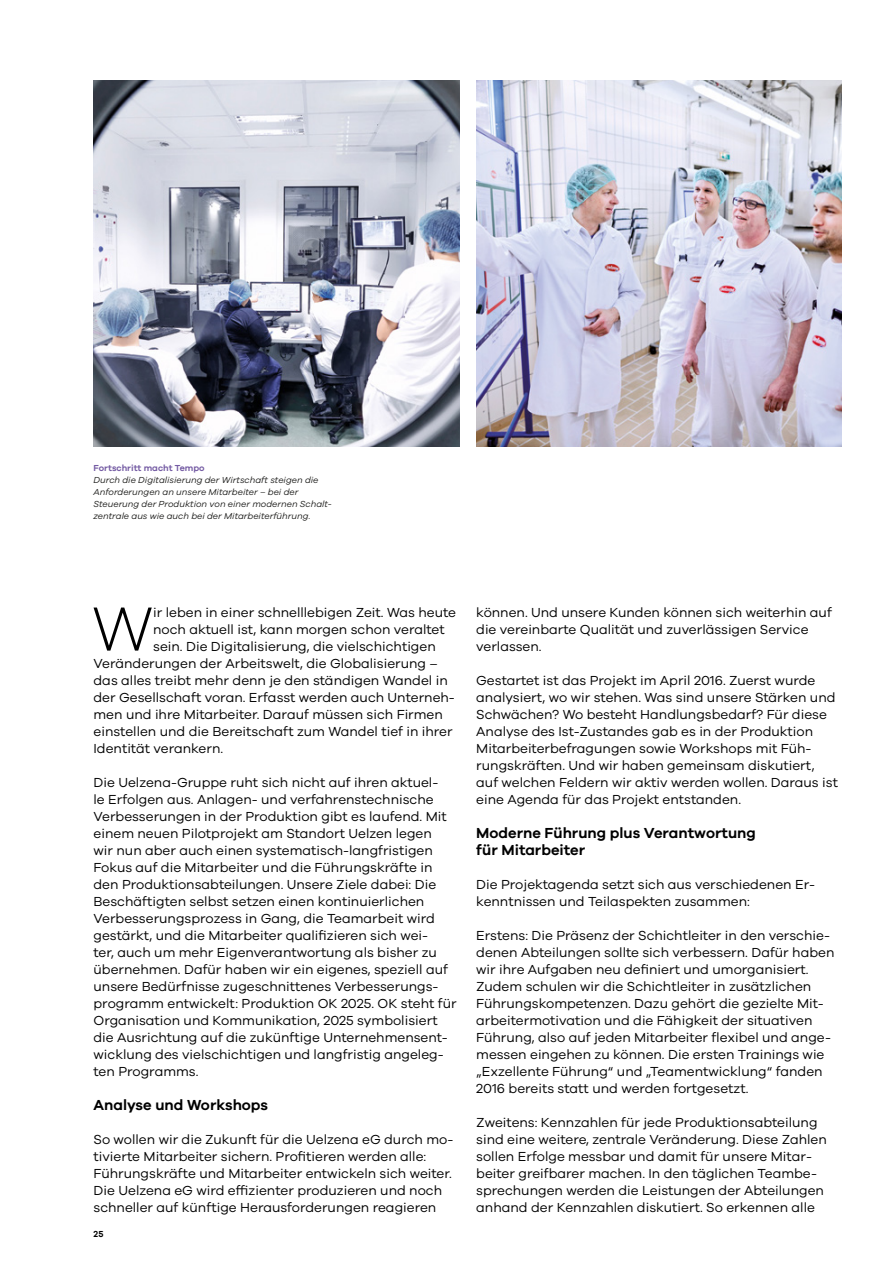
<style>
.page{position:relative;width:893px;height:1263px;background:#fff}
.page>*{position:absolute;margin:0;border:0;box-sizing:border-box;transform-origin:0 0}
.t1{font:300 64.2px "Galano Grotesque";color:#000}
.t2{font:600 15px/17px "Galano Grotesque";color:#000}
.t3{font:13.5px/17px "Galano Grotesque";color:#000}
.t4{font:italic 9px/12px "Galano Grotesque";color:#1e1e1c}
.t5{font:600 9px "Galano Grotesque";color:#745ba3}
.t6{font:600 9px "Galano Grotesque";color:#000}
</style>
<div class="page">
<img style="left:94px;top:81px;width:365px;height:365px">
<img style="left:476px;top:81px;width:366px;height:365px">
<p class="t5" style="left:94px;top:462px;width:113px">Fortschritt macht Tempo</p>
<p class="t4" style="left:94px;top:473px;width:240px">Durch die Digitalisierung der Wirtschaft steigen die Anforderungen an unsere Mitarbeiter – bei der Steuerung der Produktion von einer modernen Schalt&shy;zentrale aus wie auch bei der Mitarbeiterführung.</p>
<h1 class="t1" style="left:92px;top:590px;width:62px">W</h1>
<p class="t3" style="left:153px;top:603px;width:304px">ir leben in einer schnelllebigen Zeit. Was heute</p>
<p class="t3" style="left:153px;top:620px;width:293px">noch aktuell ist, kann morgen schon veraltet</p>
<p class="t3" style="left:153px;top:637px;width:284px">sein. Die Digitalisierung, die vielschichtigen</p>
<p class="t3" style="left:94px;top:654px;width:346px">Veränderungen der Arbeitswelt, die Globalisierung –</p>
<p class="t3" style="left:94px;top:671px;width:356px">das alles treibt mehr denn je den ständigen Wandel in</p>
<p class="t3" style="left:94px;top:688px;width:363px">der Gesellschaft voran. Erfasst werden auch Unterneh-</p>
<p class="t3" style="left:94px;top:705px;width:351px">men und ihre Mitarbeiter. Darauf müssen sich Firmen</p>
<p class="t3" style="left:94px;top:722px;width:361px">einstellen und die Bereitschaft zum Wandel tief in ihrer</p>
<p class="t3" style="left:94px;top:739px;width:131px">Identität verankern.</p>
<p class="t3" style="left:94px;top:773px;width:365px">Die Uelzena-Gruppe ruht sich nicht auf ihren aktuel-<br>le Erfolgen aus. Anlagen- und verfahrenstechnische Verbesserungen in der Produktion gibt es laufend. Mit einem neuen Pilotprojekt am Standort Uelzen legen<br>wir nun aber auch einen systematisch-langfristigen Fokus auf die Mitarbeiter und die Führungskräfte in den Produktionsabteilungen. Unsere Ziele dabei: Die Beschäftigten selbst setzen einen kontinuierlichen Verbesserungsprozess in Gang, die Teamarbeit wird gestärkt, und die Mitarbeiter qualifizieren sich wei-<br>ter, auch um mehr Eigenverantwortung als bisher zu übernehmen. Dafür haben wir ein eigenes, speziell auf unsere Bedürfnisse zugeschnittenes Verbesserungs&shy;programm entwickelt: Produktion OK 2025. OK steht für Organisation und Kommunikation, 2025 symbolisiert die Ausrichtung auf die zukünftige Unternehmensent&shy;wicklung des vielschichtigen und langfristig angeleg&shy;ten Programms.</p>
<p class="t2" style="left:94px;top:1096px;width:176px">Analyse und Workshops</p>
<p class="t3" style="left:94px;top:1130px;width:361px">So wollen wir die Zukunft für die Uelzena eG durch mo&shy;tivierte Mitarbeiter sichern. Profitieren werden alle:<br>Führungskräfte und Mitarbeiter entwickeln sich weiter.<br>Die Uelzena eG wird effizienter produzieren und noch schneller auf künftige Herausforderungen reagieren</p>
<p class="t6" style="left:94px;top:1229px;width:12px">25</p>
<p class="t3" style="left:476px;top:603px;width:357px">können. Und unsere Kunden können sich weiterhin auf die vereinbarte Qualität und zuverlässigen Service verlassen.</p>
<p class="t3" style="left:476px;top:671px;width:363px">Gestartet ist das Projekt im April 2016. Zuerst wurde analysiert, wo wir stehen. Was sind unsere Stärken und Schwächen? Wo besteht Handlungsbedarf? Für diese Analyse des Ist-Zustandes gab es in der Produktion Mitarbeiterbefragungen sowie Workshops mit Füh&shy;rungskräften. Und wir haben gemeinsam diskutiert, auf welchen Feldern wir aktiv werden wollen. Daraus ist eine Agenda für das Projekt entstanden.</p>
<p class="t2" style="left:476px;top:824px;width:281px">Moderne Führung plus Verantwortung für Mitarbeiter</p>
<p class="t3" style="left:476px;top:875px;width:340px">Die Projektagenda setzt sich aus verschiedenen Er&shy;kenntnissen und Teilaspekten zusammen:</p>
<p class="t3" style="left:476px;top:926px;width:360px">Erstens: Die Präsenz der Schichtleiter in den verschie&shy;denen Abteilungen sollte sich verbessern. Dafür haben wir ihre Aufgaben neu definiert und umorganisiert.<br>Zudem schulen wir die Schichtleiter in zusätzlichen Führungskompetenzen. Dazu gehört die gezielte Mit&shy;arbeitermotivation und die Fähigkeit der situativen Führung, also auf jeden Mitarbeiter flexibel und ange&shy;messen eingehen zu können. Die ersten Trainings wie „Exzellente Führung“ und „Teamentwicklung“ fanden 2016 bereits statt und werden fortgesetzt.</p>
<p class="t3" style="left:476px;top:1113px;width:352px">Zweitens: Kennzahlen für jede Produktionsabteilung sind eine weitere, zentrale Veränderung. Diese Zahlen sollen Erfolge messbar und damit für unsere Mitar&shy;beiter greifbarer machen. In den täglichen Teambe&shy;sprechungen werden die Leistungen der Abteilungen anhand der Kennzahlen diskutiert. So erkennen alle</p>
</div>
